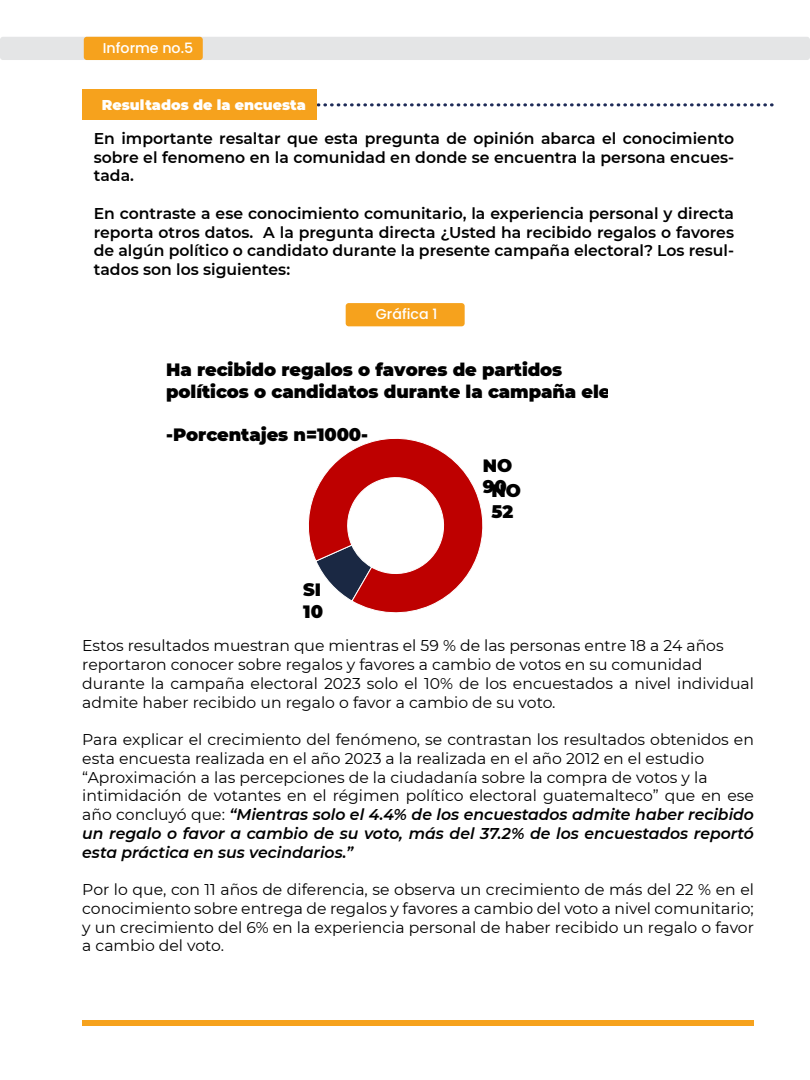
<style>
.page{position:relative;width:810px;height:1080px;background:#fff}
.page>*{position:absolute;margin:0;border:0;box-sizing:border-box;transform-origin:0 0}
.t1{font:900 17.88px/21.4px "Montserrat";letter-spacing:-.005em;color:#000}
.t2{font:15.62px/18.8px "Montserrat";color:#000}
.t3{font:600 15.62px/18.8px "Montserrat";color:#000;text-align:justify}
.t4{font:900 14.25px "Montserrat";color:#fff}
.t5{font:500 14.25px "Poppins";color:#fff}
.s1{font-weight:600;font-style:italic}
</style>
<div class="page">
<svg style="left:317px;top:103px;width:457px;height:3px"></svg>
<div style="left:0;top:37px;width:810px;height:23px;background:#e4e5e6;border-radius:3px"></div>
<div style="left:84px;top:37px;width:119px;height:23px;background:#f6a21d;border-radius:3px"></div>
<div style="left:346px;top:303px;width:119px;height:23px;background:#f6a21d;border-radius:3px"></div>
<div style="left:82px;top:1021px;width:672px;height:5px;background:#f6a21d"></div>
<div style="left:82px;top:90px;width:235px;height:30px;background:#f6a21d"></div>
<svg style="left:308px;top:438px;width:175px;height:175px"></svg>
<p class="t5" style="left:103px;top:40px;width:92px">Informe no.5</p>
<p class="t4" style="left:102px;top:94px;width:206px">Resultados de la encuesta</p>
<p class="t3" style="left:94px;top:128px;width:642px">En importante resaltar que esta pregunta de opinión abarca el conocimiento sobre el fenomeno en la comunidad en donde se encuentra la persona encues&shy;tada.</p>
<p class="t3" style="left:94px;top:203px;width:642px">En contraste a ese conocimiento comunitario, la experiencia personal y directa reporta otros datos. A la pregunta directa ¿Usted ha recibido regalos o favores de algún político o candidato durante la presente campaña electoral? Los resul&shy;tados son los siguientes:</p>
<p class="t5" style="left:376px;top:306px;width:63px">Gráfica 1</p>
<p class="t1" style="left:166px;top:358px;width:502px">Ha recibido regalos o favores de partidos<br>políticos o candidatos durante la campaña electoral</p>
<p class="t1" style="left:166px;top:422px;width:204px">-Porcentajes n=1000-</p>
<p class="t1" style="left:303px;top:578px;width:21px">SI<br>10</p>
<p class="t1" style="left:483px;top:453px;width:40px;line-height:23.1px;text-align:center">NO<br>90NO<br>52</p>
<p class="t2" style="left:82px;top:636px;width:673px">Estos resultados muestran que mientras el 59 % de las personas entre 18 a 24 años reportaron conocer sobre regalos y favores a cambio de votos en su comunidad durante la campaña electoral 2023 solo el 10% de los encuestados a nivel individual admite haber recibido un regalo o favor a cambio de su voto.</p>
<p class="t2" style="left:82px;top:730px;width:673px">Para explicar el crecimiento del fenómeno, se contrastan los resultados obtenidos en esta encuesta realizada en el año 2023 a la realizada en el año 2012 en el estudio “Aproximación a las percepciones de la ciudadanía sobre la compra de votos y la intimidación de votantes en el régimen político electoral guatemalteco” que en ese año concluyó que: <span class="s1">“Mientras solo el 4.4% de los encuestados admite haber recibido un regalo o favor a cambio de su voto, más del 37.2% de los encuestados reportó esta práctica en sus vecindarios.”</span></p>
<p class="t2" style="left:82px;top:880px;width:673px;text-align:justify">Por lo que, con 11 años de diferencia, se observa un crecimiento de más del 22 % en el conocimiento sobre entrega de regalos y favores a cambio del voto a nivel comunitario; y un crecimiento del 6% en la experiencia personal de haber recibido un regalo o favor a cambio del voto.</p>
</div>
